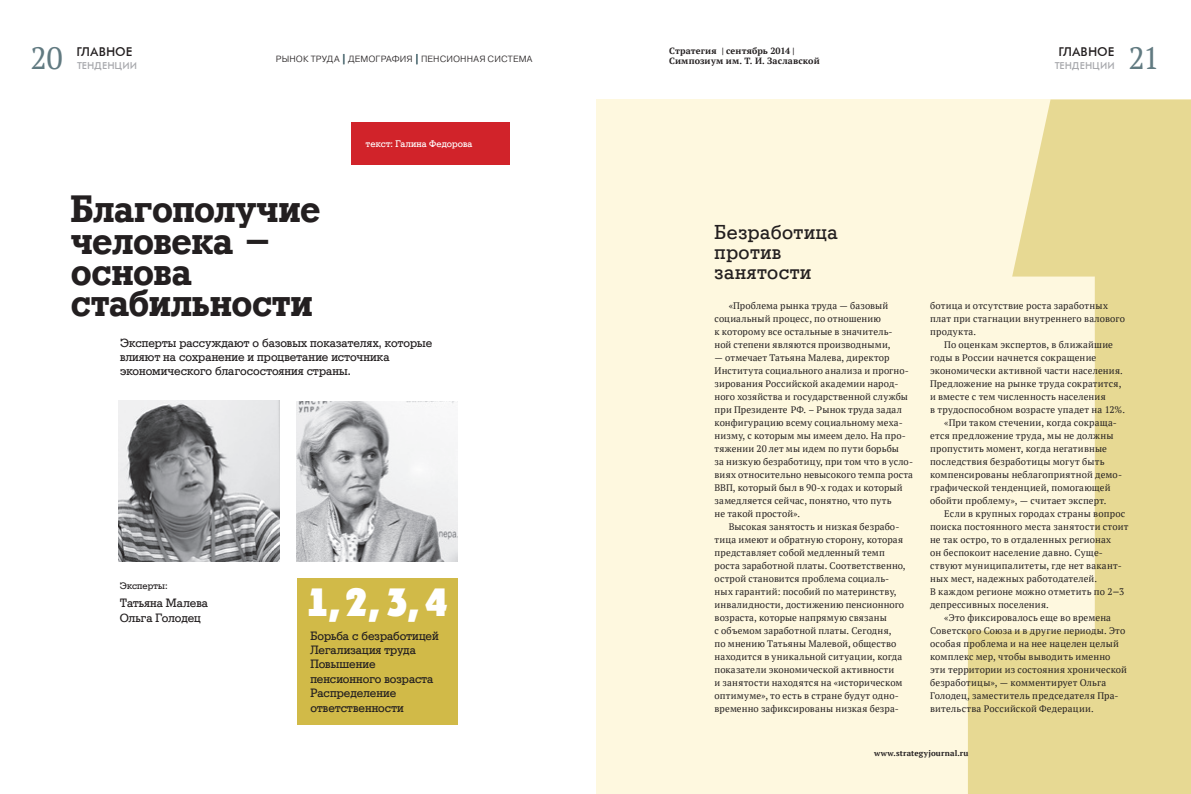
<style>
.page{position:relative;width:1191px;height:794px;background:#fff}
.page>*{position:absolute;margin:0;border:0;box-sizing:border-box;transform-origin:0 0}
.t1{font:700 37.8px/31.4px "Rodeo";color:#231f20;scale:.96 1}
.t2{font:800 37.5px "a Plakat Cmpl";color:#fff}
.t3{font:30.7px "PT Serif";color:#617a81}
.t4{font:20px/20px "Rodeo";letter-spacing:.035em;color:#231f20}
.t5{font:14px "Futura";color:#231f20}
.t6{font:12px/14.4px "Rodeo";letter-spacing:.005em;color:#231f20}
.t7{font:11px "Futura";letter-spacing:.015em;color:#a8a9ad}
.t8{font:9.5px/13px "PT Serif";letter-spacing:.02em;color:#231f20}
.t9{font:9.5px "Rodeo";letter-spacing:.01em;color:#fff}
.t10{font:9.5px "Rodeo";letter-spacing:.01em;color:#231f20}
.t11{font:700 9px "PT Serif";letter-spacing:.015em;color:#231f20}
.t12{font:300 9px "Pragmatica";letter-spacing:.01em;color:#231f20}
.t13{font:700 8px "PT Serif";letter-spacing:.025em;color:#231f20}
.s1{font-weight:800;color:#617a81}
.s2{font-family:"Rodeo"}
</style>
<div class="page">
<div style="left:297px;top:578px;width:160px;height:147px;background:#d1ba48"></div>
<div style="left:596px;top:99px;width:595px;height:695px;background:#fef8df"></div>
<svg style="left:343px;top:54px;width:2px;height:10px"></svg>
<svg style="left:416px;top:54px;width:2px;height:10px"></svg>
<svg style="left:968px;top:99px;width:223px;height:695px;fill:#e7d993"></svg>
<img style="left:297px;top:401px;width:160px;height:160px">
<img style="left:119px;top:401px;width:161px;height:160px">
<div style="left:351px;top:122px;width:158px;height:42px;background:#d1232a"></div>
<h3 class="t5" style="left:76px;top:45px;width:58px">ГЛАВНОЕ</h3>
<p class="t7" style="left:76px;top:60px;width:62px">ТЕНДЕНЦИИ</p>
<h3 class="t5" style="left:1058px;top:45px;width:58px">ГЛАВНОЕ</h3>
<p class="t7" style="left:1054px;top:60px;width:62px">ТЕНДЕНЦИИ</p>
<p class="t11" style="left:669px;top:45px;width:127px">Стратегия | сентябрь 2014 |</p>
<h3 class="t3" style="left:30px;top:38px;width:34px">20</h3>
<p class="t12" style="left:276px;top:53px;width:258px">РЫНОК ТРУДА <span class="s1">|</span> ДЕМОГРАФИЯ <span class="s1">|</span> ПЕНСИОННАЯ СИСТЕМА</p>
<p class="t11" style="left:669px;top:55px;width:152px">Симпозиум им. Т. И. Заславской</p>
<h3 class="t3" style="left:1128px;top:38px;width:32px">21</h3>
<p class="t9" style="left:366px;top:138px;width:108px">текст: Галина Федорова</p>
<h1 class="t1" style="left:71px;top:193px;width:262px">Благополучие человека - основа стабильности</h1>
<p class="t6" style="left:120px;top:336px;width:314px;line-height:14px">Эксперты рассуждают о базовых показателях, которые влияют на сохранение и процветание источника экономического благосостояния страны.</p>
<p class="t10" style="left:120px;top:580px;width:49px">Эксперты:</p>
<p class="t6" style="left:120px;top:595px;width:90px;line-height:15.5px">Татьяна Малева<br>Ольга Голодец</p>
<h2 class="t2" style="left:306px;top:581px;width:144px">1, 2, 3, 4</h2>
<p class="t6" style="left:310px;top:628px;width:130px">Борьба с безработицей<br>Легализация труда<br>Повышение пенсионного возраста<br>Распределение ответственности</p>
<h3 class="t4" style="left:714px;top:222px;width:124px">Безработица против занятости</h3>
<p class="t8" style="left:714px;top:299px;width:179px;text-indent:14px">«Проблема рынка труда — базовый социальный процесс, по отношению<br>к которому все остальные в значитель&shy;ной степени являются производными,</p>
<p class="t8" style="left:714px;top:351px;width:200px">— отмечает Татьяна Малева, директор Института социального анализа и прогно&shy;зирования Российской академии народ&shy;ного хозяйства и государственной службы при Президенте РФ. – Рынок труда задал конфигурацию всему социальному меха&shy;низму, с которым мы имеем дело. На про&shy;тяжении 20 лет мы идем по пути борьбы<br>за низкую безработицу, при том что в усло&shy;виях относительно невысокого темпа роста ВВП, который был в 90-х годах и который замедляется сейчас, понятно, что путь<br>не такой простой».</p>
<p class="t8" style="left:714px;top:520px;width:192px;text-indent:14px">Высокая занятость и низкая безрабо&shy;тица имеют и обратную сторону, которая представляет собой медленный темп роста заработной платы. Соответственно, острой становится проблема социаль&shy;ных гарантий: пособий по материнству, инвалидности, достижению пенсионного возраста, которые напрямую связаны<br>с объемом заработной платы. Сегодня,<br>по мнению Татьяны Малевой, общество находится в уникальной ситуации, когда показатели экономической активности<br>и занятости находятся на «историческом оптимуме», то есть в стране будут одно&shy;временно зафиксированы низкая безра-</p>
<p class="t8" style="left:930px;top:299px;width:196px">ботица и отсутствие роста заработных плат при стагнации внутреннего валового продукта.</p>
<p class="t8" style="left:944px;top:338px;width:170px">По оценкам экспертов, в ближайшие</p>
<p class="t8" style="left:930px;top:351px;width:168px">годы в России начнется сокращение</p>
<p class="t8" style="left:930px;top:364px;width:194px">экономически активной части населения.</p>
<p class="t8" style="left:930px;top:377px;width:193px">Предложение на рынке труда сократится,</p>
<p class="t8" style="left:930px;top:390px;width:177px">и вместе с тем численность населения</p>
<p class="t8" style="left:930px;top:403px;width:196px">в трудоспособном возрасте упадет на 12%.</p>
<p class="t8" style="left:944px;top:416px;width:174px">«При таком стечении, когда сокраща-</p>
<p class="t8" style="left:930px;top:429px;width:185px">ется предложение труда, мы не должны</p>
<p class="t8" style="left:930px;top:442px;width:178px">пропустить момент, когда негативные</p>
<p class="t8" style="left:930px;top:455px;width:176px">последствия безработицы могут быть</p>
<p class="t8" style="left:930px;top:468px;width:193px">компенсированы неблагоприятной демо-</p>
<p class="t8" style="left:930px;top:481px;width:182px">графической тенденцией, помогающей</p>
<p class="t8" style="left:930px;top:494px;width:178px">обойти проблему», — считает эксперт.</p>
<p class="t8" style="left:944px;top:507px;width:182px">Если в крупных городах страны вопрос</p>
<p class="t8" style="left:930px;top:520px;width:200px">поиска постоянного места занятости стоит</p>
<p class="t8" style="left:930px;top:533px;width:183px">не так остро, то в отдаленных регионах</p>
<p class="t8" style="left:930px;top:546px;width:174px">он беспокоит население давно. Суще-</p>
<p class="t8" style="left:930px;top:559px;width:193px">ствуют муниципалитеты, где нет вакант-</p>
<p class="t8" style="left:930px;top:572px;width:168px">ных мест, надежных работодателей.</p>
<p class="t8" style="left:930px;top:585px;width:195px">В каждом регионе можно отметить по 2<span class="s2">-</span>3</p>
<p class="t8" style="left:930px;top:598px;width:120px">депрессивных поселения.</p>
<p class="t8" style="left:944px;top:611px;width:168px">«Это фиксировалось еще во времена</p>
<p class="t8" style="left:930px;top:624px;width:197px">Советского Союза и в другие периоды. Это</p>
<p class="t8" style="left:930px;top:637px;width:190px">особая проблема и на нее нацелен целый</p>
<p class="t8" style="left:930px;top:650px;width:182px">комплекс мер, чтобы выводить именно</p>
<p class="t8" style="left:930px;top:663px;width:198px">эти территории из состояния хронической</p>
<p class="t8" style="left:930px;top:676px;width:178px">безработицы», — комментирует Ольга</p>
<p class="t8" style="left:930px;top:689px;width:190px">Голодец, заместитель председателя Пра-</p>
<p class="t8" style="left:930px;top:702px;width:165px">вительства Российской Федерации.</p>
<p class="t13" style="left:874px;top:747px;width:96px">www.strategyjournal.ru</p>
</div>
